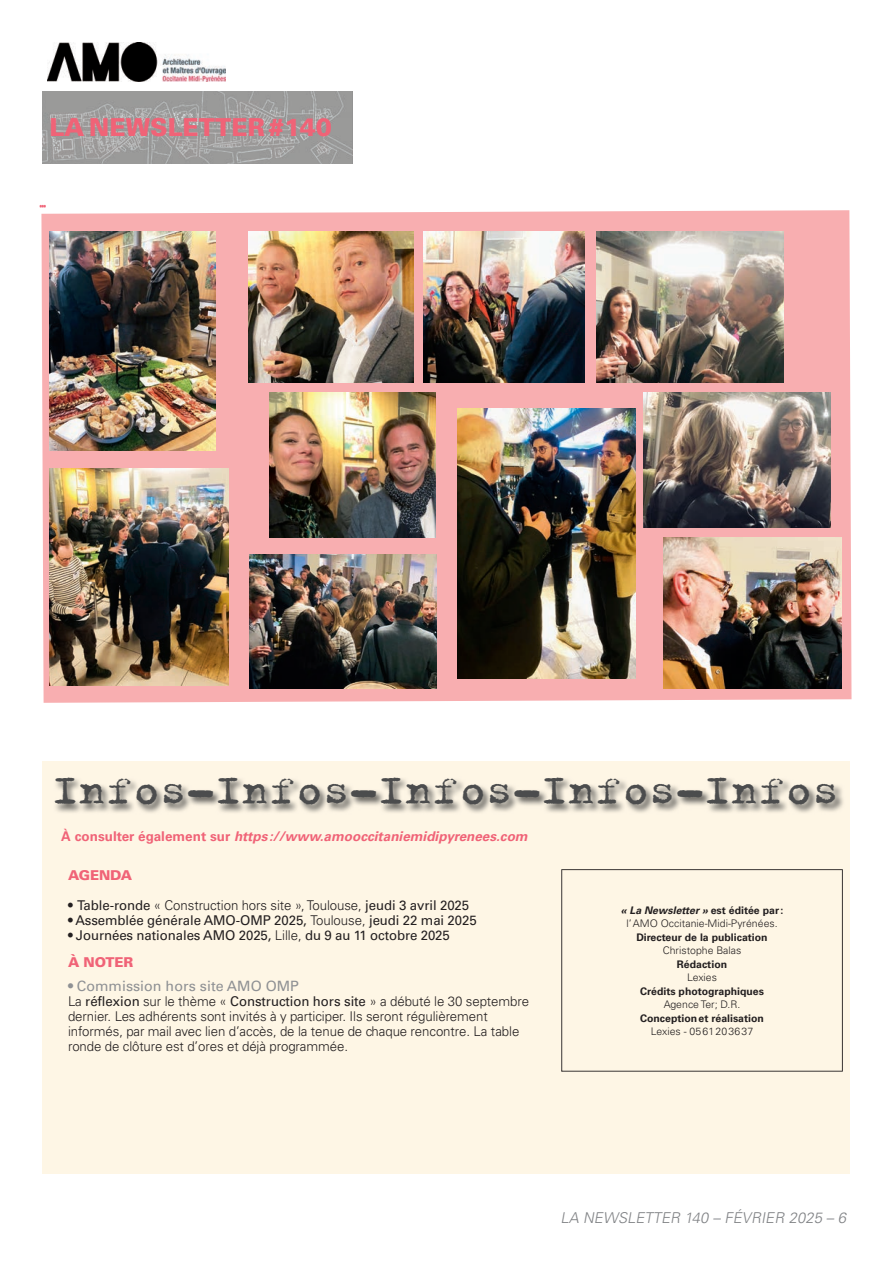
<style>
.page{position:relative;width:893px;height:1263px;background:#fff}
.page>*{position:absolute;margin:0;border:0;box-sizing:border-box;transform-origin:0 0}
.t1{font:44.1px "Trixie";color:#4b4c4d;scale:1.12 1}
.t2{font:900 24.9px "Univers";color:#f06377}
.t3{font:italic 300 15px "Univers";color:#808285}
.t4{font:14.25px "Univers";color:#8f9194}
.t5{font:900 13.65px "Univers";letter-spacing:-.005em;color:#f06377}
.t6{font:300 13.5px/15px "Univers";letter-spacing:-.005em;color:#231f20}
.t7{font:13.5px "Univers";letter-spacing:-.005em;color:#231f20}
.t8{font:italic 700 13.5px "Univers";color:#f06377}
.t9{font:300 10.5px/13.5px "Univers";color:#231f20;text-align:center}
.t10{font:700 10.5px "Univers";color:#231f20}
.t11{font:700 7.5px "Univers";color:#f06377;scale:.8 1}
.s1{font-style:normal}
.s2{font-weight:400}
.s3{font-weight:300}
.s4{font-weight:700;font-style:italic}
.s5{font-weight:700}
</style>
<div class="page">
<img style="left:43px;top:91px;width:309px;height:72px">
<img style="left:48px;top:43px;width:178px;height:38px">
<svg style="left:41px;top:210px;width:810px;height:493px;fill:#f8aeb0"></svg>
<div style="left:43px;top:761px;width:807px;height:413px;background:#fef6e5"></div>
<svg style="left:561px;top:869px;width:282px;height:202px"></svg>
<img style="left:55px;top:778px;width:788px;height:35px">
<img style="left:49px;top:231px;width:166px;height:220px">
<img style="left:248px;top:231px;width:165px;height:152px">
<img style="left:643px;top:393px;width:188px;height:134px">
<img style="left:424px;top:231px;width:160px;height:152px">
<img style="left:49px;top:468px;width:180px;height:217px">
<img style="left:596px;top:231px;width:188px;height:152px">
<img style="left:269px;top:393px;width:166px;height:144px">
<img style="left:457px;top:408px;width:178px;height:271px">
<img style="left:664px;top:537px;width:177px;height:152px">
<img style="left:249px;top:554px;width:187px;height:135px">
<h2 class="t2" style="left:49px;top:112px;width:284px">LA NEWSLETTER #140</h2>
<p class="t11" style="left:40px;top:201px;width:9px">•••</p>
<h1 class="t1" style="left:51px;top:762px;width:705px">Infos-Infos-Infos-Infos-Infos</h1>
<p class="t8" style="left:61px;top:828px;width:468px"><span class="s1">À consulter également sur</span> https ://www.amooccitaniemidipyrenees.com</p>
<p class="t5" style="left:68px;top:867px;width:66px">AGENDA</p>
<p class="t6" style="left:68px;top:898px;width:403px"><span class="s2">• Table-ronde</span> « Construction hors site », Toulouse, <span class="s2">jeudi 3 avril 2025</span></p>
<p class="t7" style="left:68px;top:912px;width:410px">• Assemblée générale AMO-OMP 2025, <span class="s3">Toulouse,</span> jeudi 22 mai 2025</p>
<p class="t7" style="left:68px;top:927px;width:383px">• Journées nationales AMO 2025, <span class="s3">Lille,</span> du 9 au 11 octobre 2025</p>
<p class="t5" style="left:68px;top:954px;width:67px">À NOTER</p>
<p class="t4" style="left:68px;top:978px;width:232px">• Commission hors site AMO OMP</p>
<p class="t6" style="left:68px;top:994px;width:463px">La <span class="s2">réflexion</span> sur le thème « <span class="s2">Construction hors site</span> » a débuté le 30 septembre dernier. Les adhérents sont invités à y participer. Ils seront régulièrement informés, par mail avec lien d’accès, de la tenue de chaque rencontre. La table ronde de clôture est d’ores et déjà programmée.</p>
<p class="t9" style="left:621px;top:903px;width:164px"><span class="s4">« La Newsletter »</span> <span class="s5">est éditée par : </span>l’ AMO Occitanie-Midi-Pyrénées.</p>
<p class="t10" style="left:636px;top:931px;width:133px">Directeur de la publication</p>
<p class="t9" style="left:663px;top:944px;width:80px">Christophe Balas</p>
<p class="t10" style="left:677px;top:958px;width:52px">Rédaction</p>
<p class="t9" style="left:687px;top:971px;width:31px">Lexies</p>
<p class="t10" style="left:640px;top:985px;width:125px">Crédits photographiques</p>
<p class="t9" style="left:664px;top:998px;width:78px">Agence Ter; D.R.</p>
<p class="t10" style="left:640px;top:1012px;width:125px">Conception et réalisation</p>
<p class="t9" style="left:651px;top:1025px;width:104px">Lexies - 05 61 20 36 37</p>
<p class="t3" style="left:560px;top:1209px;width:290px">LA NEWSLETTER 140 – FÉVRIER 2025 – 6</p>
</div>
